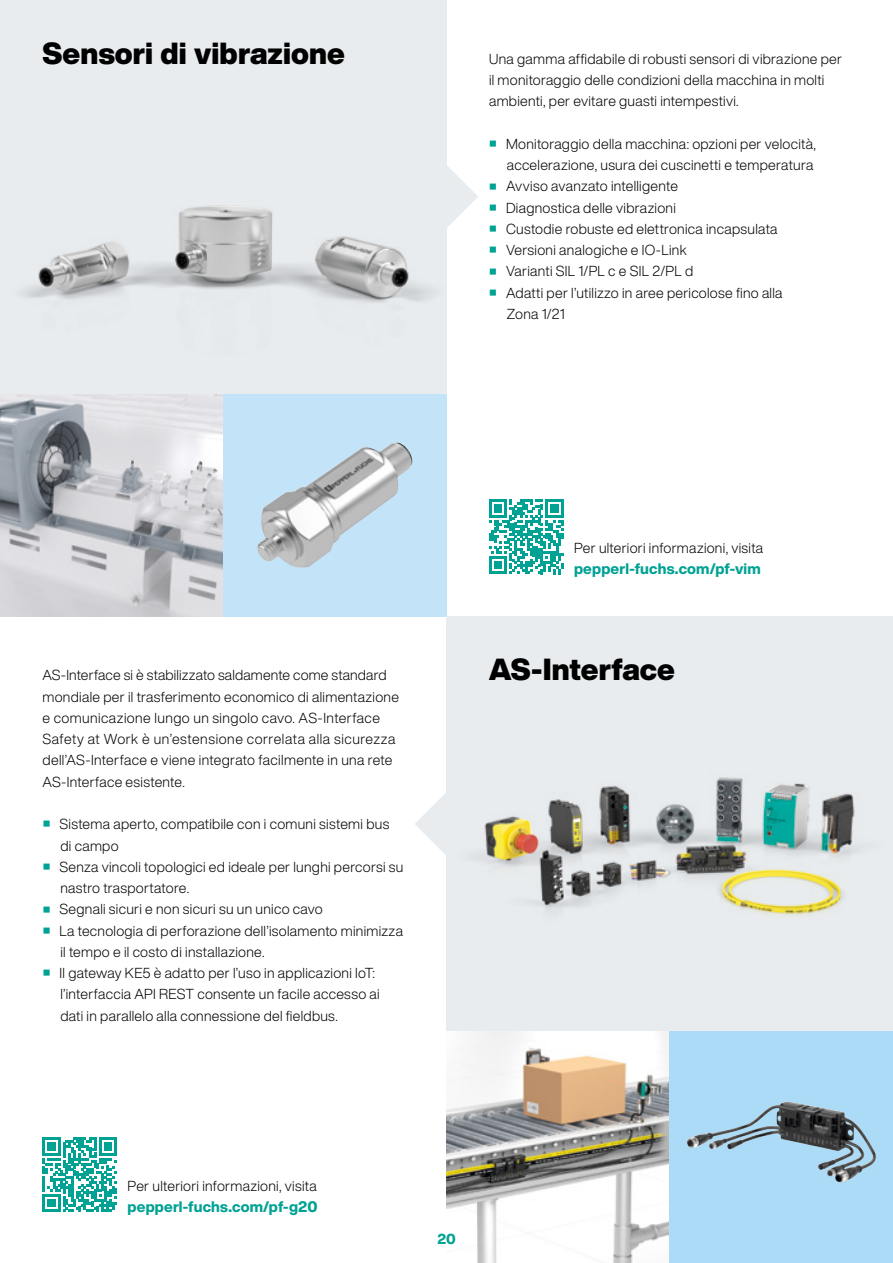
<style>
.page{position:relative;width:893px;height:1263px;background:#fff}
.page>*{position:absolute;margin:0;border:0;box-sizing:border-box;transform-origin:0 0}
.t1{font:900 30px "Helvetica Now Display";color:#000}
.t2{font:800 15px "Helvetica Now Display";letter-spacing:.01em;color:#00a294}
.t3{font:300 14.25px/21.3px "Helvetica Now Display";letter-spacing:.02em;color:#000}
.t4{font:800 14.25px "Helvetica Now Display";color:#00a294}
</style>
<div class="page">
<svg style="left:415px;top:793px;width:31px;height:62px"></svg>
<svg style="left:446px;top:154px;width:32px;height:85px"></svg>
<img style="left:446px;top:1031px;width:224px;height:232px">
<img style="left:0;top:393px;width:223px;height:224px">
<div style="left:223px;top:393px;width:223px;height:224px;background:#c2e3f8"></div>
<img style="left:257px;top:442px;width:156px;height:126px">
<div style="left:670px;top:1031px;width:223px;height:232px;background:#abdbf6"></div>
<img style="left:687px;top:1103px;width:164px;height:49px">
<svg style="left:489px;top:500px;width:74px;height:74px"></svg>
<svg style="left:42px;top:1137px;width:75px;height:75px"></svg>
<div style="left:0;top:0;width:446px;height:393px;background:#e9ecef"></div>
<img style="left:22px;top:271px;width:411px;height:32px">
<img style="left:39px;top:206px;width:368px;height:92px">
<div style="left:446px;top:617px;width:447px;height:414px;background:#e9ecef"></div>
<img style="left:479px;top:777px;width:377px;height:138px">
<img style="left:600px;top:778px;width:209px;height:70px">
<h1 class="t1" style="left:43px;top:32px;width:304px">Sensori di vibrazione</h1>
<p class="t3" style="left:489px;top:48px;width:355px">Una gamma affidabile di robusti sensori di vibrazione per il monitoraggio delle condizioni della macchina in molti ambienti, per evitare guasti intempestivi.</p>
<p class="t3" style="left:490px;top:133px;width:328px;text-align:right"><sup>■</sup> Monitoraggio della macchina: opzioni per velocità, accelerazione, usura dei cuscinetti e temperatura</p>
<p class="t3" style="left:490px;top:176px;width:190px"><sup>■</sup> Avviso avanzato intelligente</p>
<p class="t3" style="left:490px;top:197px;width:188px"><sup>■</sup> Diagnostica delle vibrazioni</p>
<p class="t3" style="left:490px;top:218px;width:289px"><sup>■</sup> Custodie robuste ed elettronica incapsulata</p>
<p class="t3" style="left:490px;top:239px;width:198px"><sup>■</sup> Versioni analogiche e IO-Link</p>
<p class="t3" style="left:490px;top:261px;width:205px"><sup>■</sup> Varianti SIL 1/PL c e SIL 2/PL d</p>
<p class="t3" style="left:507px;top:282px;width:277px;text-indent:-17px"><sup>■</sup> Adatti per l’utilizzo in aree pericolose fino alla<br>Zona 1/21</p>
<p class="t3" style="left:43px;top:664px;width:358px">AS-Interface si è stabilizzato saldamente come standard mondiale per il trasferimento economico di alimentazione e comunicazione lungo un singolo cavo. AS-Interface Safety at Work è un’estensione correlata alla sicurezza dell’AS-Interface e viene integrato facilmente in una rete AS-Interface esistente.</p>
<p class="t3" style="left:60px;top:813px;width:330px;text-indent:-17px"><sup>■</sup> Sistema aperto, compatibile con i comuni sistemi bus di campo</p>
<p class="t3" style="left:60px;top:856px;width:345px;text-indent:-17px"><sup>■</sup> Senza vincoli topologici ed ideale per lunghi percorsi su nastro trasportatore.</p>
<p class="t3" style="left:43px;top:898px;width:281px"><sup>■</sup> Segnali sicuri e non sicuri su un unico cavo</p>
<p class="t3" style="left:60px;top:920px;width:344px;text-indent:-17px"><sup>■</sup> La tecnologia di perforazione dell’isolamento minimizza il tempo e il costo di installazione.</p>
<p class="t3" style="left:60px;top:962px;width:321px;text-indent:-17px"><sup>■</sup> Il gateway KE5 è adatto per l’uso in applicazioni IoT: l’interfaccia API REST consente un facile accesso ai dati in parallelo alla connessione del fieldbus.</p>
<p class="t3" style="left:574px;top:537px;width:191px">Per ulteriori informazioni, visita</p>
<p class="t2" style="left:574px;top:558px;width:188px">pepperl-fuchs.com/pf-vim</p>
<h1 class="t1" style="left:489px;top:649px;width:188px">AS-Interface</h1>
<p class="t3" style="left:128px;top:1175px;width:191px">Per ulteriori informazioni, visita</p>
<p class="t2" style="left:128px;top:1196px;width:192px">pepperl-fuchs.com/pf-g20</p>
<p class="t4" style="left:437px;top:1229px;width:20px">20</p>
</div>
